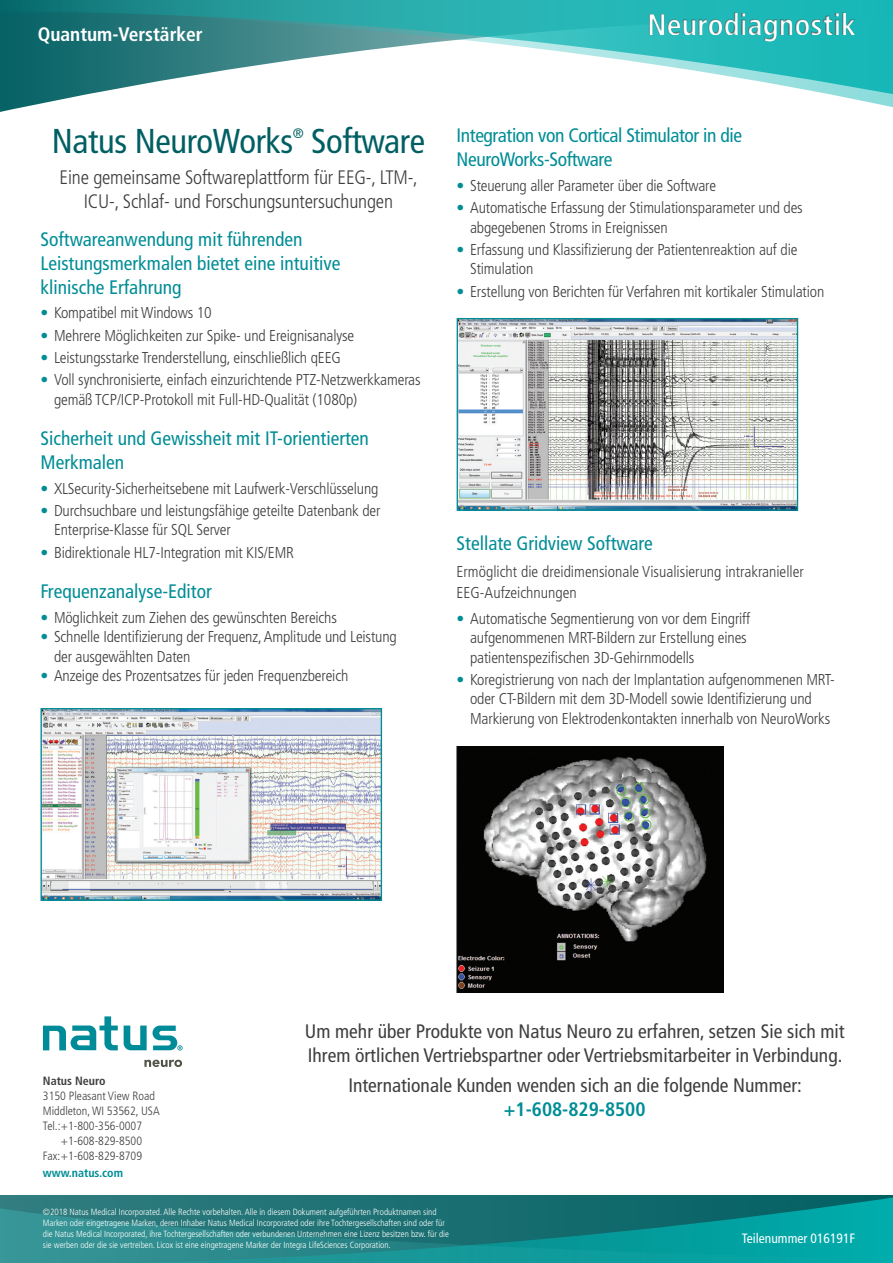
<style>
.page{position:relative;width:893px;height:1263px;background:#fff}
.page>*{position:absolute;margin:0;border:0;box-sizing:border-box;transform-origin:0 0}
.Subhead_24pt_323{font:condensed 34.5px "Frutiger LT Std";letter-spacing:-.01em;color:#005f62}
.t1{font:700 condensed 30px "Frutiger LT Std";color:#fff}
.Service_contact_12_1{font:condensed 19.5px/24px "Frutiger LT Std";color:#3e3e3f}
.Subhead_14pt_321{font:condensed 19.5px/24px "Frutiger LT Std";color:#008d96}
.Body_-_14pt_90k{font:300 condensed 19.5px/24px "Frutiger LT Std";letter-spacing:-.01em;color:#3e3e3f;text-align:center}
.Subhead_14pt_321-2{font:condensed 19.5px/24px "Frutiger LT Std";letter-spacing:-.02em;color:#008d96}
.t2{font:700 condensed 19.5px "Frutiger LT Std";color:#fff}
.Body_-_11_5_15_90k{font:300 condensed 15.75px/19.5px "Frutiger LT Std";letter-spacing:-.01em;color:#3e3e3f}
.Subhead_24pt_323-2{font:condensed 13.8px "Frutiger LT Std";color:#005f62}
.t3{font:condensed 13.5px "Frutiger LT Std";color:#fff}
.t4{font:300 condensed 12px/15px "Frutiger LT Std";color:#3e3e3f}
.t5{font:700 condensed 12px "Frutiger LT Std";color:#008d96}
.t6{font:700 condensed 12px "Frutiger LT Std";color:#3e3e3f}
.t7{font:300 condensed 9px/10.8px "Frutiger LT Std";color:#fff}
.s1{font-weight:700;color:#008d96}
</style>
<div class="page">
<svg style="left:124px;top:1025px;width:23px;height:25px"></svg>
<svg style="left:43px;top:1016px;width:75px;height:34px"></svg>
<svg style="left:153px;top:1025px;width:30px;height:25px"></svg>
<svg style="left:144px;top:1060px;width:38px;height:7px"></svg>
<svg style="left:0;top:0;width:893px;height:112px"></svg>
<svg style="left:0;top:1195px;width:893px;height:9px;background:#197072"></svg>
<svg style="left:0;top:1204px;width:893px;height:59px;background:#19888a"></svg>
<div style="left:462px;top:7px;width:425px;height:37px;background:#231f20;opacity:.7"></div>
<img style="left:43px;top:710px;width:337px;height:189px">
<div style="left:41px;top:708px;width:341px;height:193px;border:1px solid #008d96"></div>
<img style="left:459px;top:320px;width:337px;height:189px">
<div style="left:457px;top:318px;width:341px;height:193px;border:1px solid #008d96"></div>
<img style="left:457px;top:746px;width:267px;height:246px">
<p class="t2" style="left:38px;top:22px;width:167px">Quantum-Verstärker</p>
<p class="Subhead_24pt_323" style="left:52px;top:121px;width:243px">Natus NeuroWorks</p>
<p class="Subhead_24pt_323-2" style="left:293px;top:125px;width:13px">®</p>
<p class="Subhead_24pt_323" style="left:311px;top:121px;width:115px">Software</p>
<p class="Body_-_14pt_90k" style="left:60px;top:166px;width:360px">Eine gemeinsame Softwareplattform für EEG-, LTM-,<br>ICU-, Schlaf- und Forschungsuntersuchungen</p>
<p class="Subhead_14pt_321" style="left:40px;top:227px;width:301px">Softwareanwendung mit führenden<br>Leistungsmerkmalen bietet eine intuitive klinische Erfahrung</p>
<p class="Body_-_11_5_15_90k" style="left:40px;top:303px;width:173px"><span class="s1">•</span> Kompatibel mit Windows 10</p>
<p class="Body_-_11_5_15_90k" style="left:40px;top:326px;width:315px"><span class="s1">•</span> Mehrere Möglichkeiten zur Spike- und Ereignisanalyse</p>
<p class="Body_-_11_5_15_90k" style="left:40px;top:348px;width:302px"><span class="s1">•</span> Leistungsstarke Trenderstellung, einschließlich qEEG</p>
<p class="Body_-_11_5_15_90k" style="left:54px;top:370px;width:368px;text-indent:-14px"><span class="s1">•</span> Voll synchronisierte, einfach einzurichtende PTZ-Netzwerkkameras gemäß TCP/ICP-Protokoll mit Full-HD-Qualität (1080p)</p>
<p class="Subhead_14pt_321" style="left:40px;top:426px;width:330px">Sicherheit und Gewissheit mit IT-orientierten<br>Merkmalen</p>
<p class="Body_-_11_5_15_90k" style="left:40px;top:479px;width:339px"><span class="s1">•</span> XLSecurity-Sicherheitsebene mit Laufwerk-Verschlüsselung</p>
<p class="Body_-_11_5_15_90k" style="left:54px;top:501px;width:328px;text-indent:-14px"><span class="s1">•</span> Durchsuchbare und leistungsfähige geteilte Datenbank der<br>Enterprise-Klasse für SQL Server</p>
<p class="Body_-_11_5_15_90k" style="left:40px;top:543px;width:255px"><span class="s1">•</span> Bidirektionale HL7-Integration mit KIS/EMR</p>
<p class="Subhead_14pt_321" style="left:40px;top:579px;width:173px">Frequenzanalyse-Editor</p>
<p class="Body_-_11_5_15_90k" style="left:40px;top:608px;width:298px"><span class="s1">•</span> Möglichkeit zum Ziehen des gewünschten Bereichs</p>
<p class="Body_-_11_5_15_90k" style="left:54px;top:627px;width:344px;text-indent:-14px"><span class="s1">•</span> Schnelle Identifizierung der Frequenz, Amplitude und Leistung der ausgewählten Daten</p>
<p class="Body_-_11_5_15_90k" style="left:40px;top:666px;width:309px"><span class="s1">•</span> Anzeige des Prozentsatzes für jeden Frequenzbereich</p>
<h2 class="t1" style="left:647px;top:7px;width:210px">Neurodiagnostik</h2>
<p class="Subhead_14pt_321-2" style="left:457px;top:123px;width:287px">Integration von Cortical Stimulator in die<br>NeuroWorks-Software</p>
<p class="Body_-_11_5_15_90k" style="left:457px;top:176px;width:261px"><span class="s1">•</span> Steuerung aller Parameter über die Software</p>
<p class="Body_-_11_5_15_90k" style="left:470px;top:198px;width:334px;text-indent:-14px"><span class="s1">•</span> Automatische Erfassung der Stimulationsparameter und des abgegebenen Stroms in Ereignissen</p>
<p class="Body_-_11_5_15_90k" style="left:470px;top:240px;width:329px;text-indent:-14px"><span class="s1">•</span> Erfassung und Klassifizierung der Patientenreaktion auf die<br>Stimulation</p>
<p class="Body_-_11_5_15_90k" style="left:457px;top:282px;width:369px"><span class="s1">•</span> Erstellung von Berichten für Verfahren mit kortikaler Stimulation</p>
<p class="Subhead_14pt_321" style="left:457px;top:531px;width:198px">Stellate Gridview Software</p>
<p class="Body_-_11_5_15_90k" style="left:457px;top:561px;width:349px;line-height:21px">Ermöglicht die dreidimensionale Visualisierung intrakranieller<br>EEG-Aufzeichnungen</p>
<p class="Body_-_11_5_15_90k" style="left:470px;top:609px;width:282px;text-indent:-14px"><span class="s1">•</span> Automatische Segmentierung von vor dem Eingriff aufgenommenen MRT-Bildern zur Erstellung eines patientenspezifischen 3D-Gehirnmodells</p>
<p class="Body_-_11_5_15_90k" style="left:457px;top:670px;width:380px;text-align:center"><span class="s1">•</span> Koregistrierung von nach der Implantation aufgenommenen MRT&shy;oder CT-Bildern mit dem 3D-Modell sowie Identifizierung und<br>Markierung von Elektrodenkontakten innerhalb von NeuroWorks</p>
<p class="t6" style="left:43px;top:1073px;width:64px">Natus Neuro</p>
<p class="t4" style="left:43px;top:1088px;width:118px">3150 Pleasant View Road<br>Middleton, WI 53562, USA<br>Tel.:+1-800-356-0007</p>
<p class="t4" style="left:43px;top:1133px;width:101px;text-align:right">+1-608-829-8500<br>Fax:+1-608-829-8709</p>
<p class="t5" style="left:43px;top:1166px;width:82px">www.natus.com</p>
<p class="Service_contact_12_1" style="left:305px;top:1020px;width:541px">Um mehr über Produkte von Natus Neuro zu erfahren, setzen Sie sich mit<br>Ihrem örtlichen Vertriebspartner oder Vertriebsmitarbeiter in Verbindung.</p>
<p class="Service_contact_12_1" style="left:348px;top:1073px;width:455px;text-align:center">Internationale Kunden wenden sich an die folgende Nummer: <span class="s1">+1-608-829-8500</span></p>
<p class="t7" style="left:43px;top:1207px;width:407px">©2018 Natus Medical Incorporated. Alle Rechte vorbehalten. Alle in diesem Dokument aufgeführten Produktnamen sind Marken oder eingetragene Marken, deren Inhaber Natus Medical Incorporated oder ihre Tochtergesellschaften sind oder für die Natus Medical Incorporated, ihre Tochtergesellschaften oder verbundenen Unternehmen eine Lizenz besitzen bzw. für die sie werben oder die sie vertreiben. Licox ist eine eingetragene Marker der Integra LifeSciences Corporation.</p>
<p class="t3" style="left:742px;top:1230px;width:115px">Teilenummer 016191F</p>
</div>
